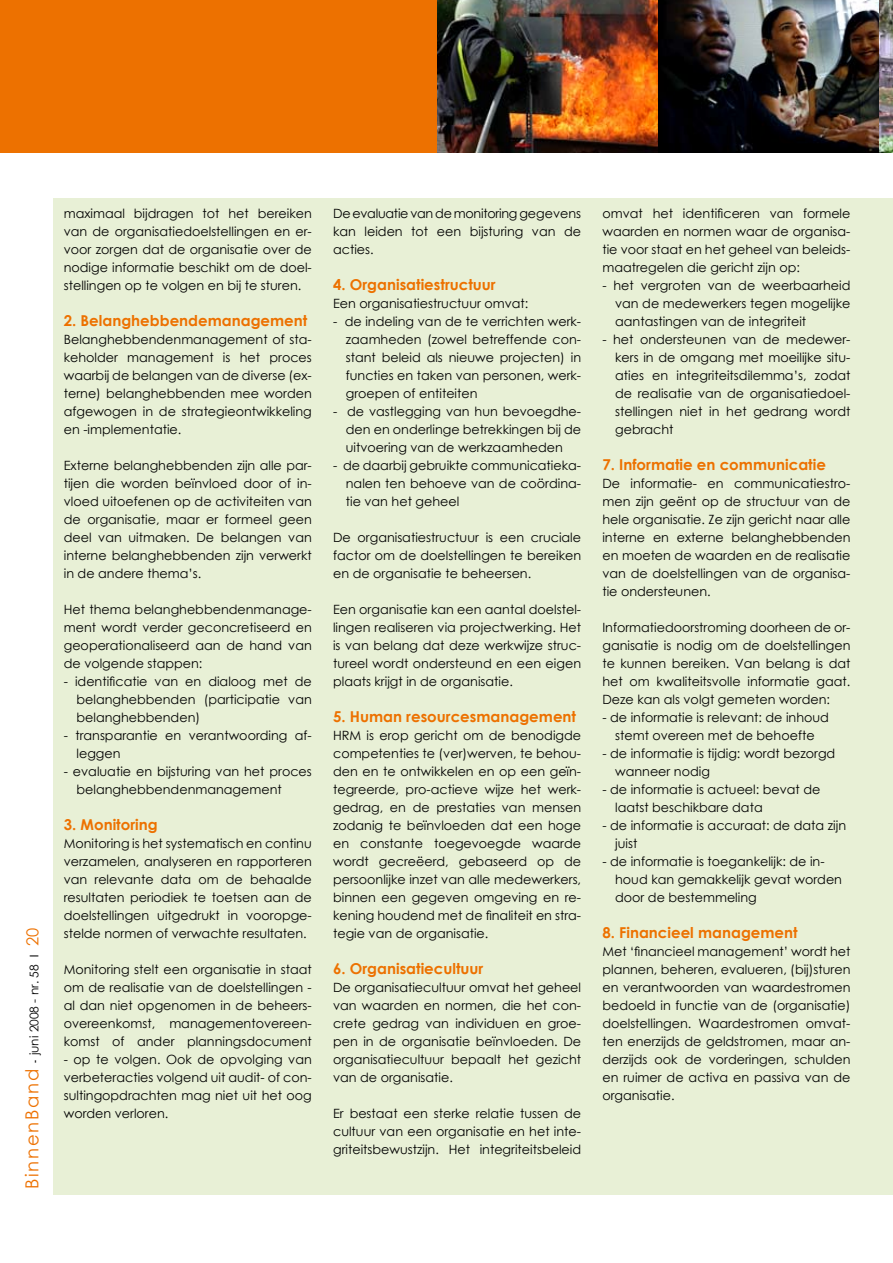
<style>
.page{position:relative;width:893px;height:1263px;background:#fff}
.page>*{position:absolute;margin:0;border:0;box-sizing:border-box;transform-origin:0 0}
.t1{font:700 15px "Century Gothic";color:#ed7100}
.t2{font:12.75px/18px "Century Gothic";color:#000;text-align:justify}
.t3{font:12px "Century Gothic";color:#000}
.s1{font-size:18px;color:#ed7100}
.s2{font-family:"Gill Sans";font-stretch:condensed;font-size:12.75px}
.s3{font-size:16.5px;color:#ed7100}
</style>
<div class="page">
<div style="left:0;top:0;width:438px;height:152px;background:#ed7100"></div>
<img style="left:437px;top:0;width:442px;height:152px">
<img style="left:879px;top:0;width:14px;height:152px">
<div style="left:54px;top:198px;width:839px;height:997px;background:#e8f0d6"></div>
<p class="t3" style="left:26px;top:1189px;width:263px;rotate:-90deg"><span class="s1">BinnenBand</span> <span class="s2">-</span> juni 2008 - nr. 58 <span class="s2">l</span> <span class="s3">20</span></p>
<p class="t2" style="left:64px;top:204px;width:250px">maximaal bijdragen tot het bereiken van de organisatiedoelstellingen en er&shy;voor zorgen dat de organisatie over de nodige informatie beschikt om de doel&shy;stellingen op te volgen en bij te sturen.</p>
<p class="t1" style="left:64px;top:309px;width:245px">2. Belanghebbendemanagement</p>
<p class="t2" style="left:64px;top:330px;width:250px">Belanghebbendenmanagement of sta&shy;keholder management is het proces waarbij de belangen van de diverse (ex&shy;terne) belanghebbenden mee worden afgewogen in de strategieontwikkeling en -implementatie.</p>
<p class="t2" style="left:64px;top:456px;width:250px">Externe belanghebbenden zijn alle par&shy;tijen die worden beïnvloed door of in&shy;vloed uitoefenen op de activiteiten van de organisatie, maar er formeel geen deel van uitmaken. De belangen van interne belanghebbenden zijn verwerkt in de andere thema’s.</p>
<p class="t2" style="left:64px;top:600px;width:250px">Het thema belanghebbendenmanage&shy;ment wordt verder geconcretiseerd en geoperationaliseerd aan de hand van de volgende stappen:</p>
<p class="t2" style="left:77px;top:672px;width:237px;text-indent:-13px">- identificatie van en dialoog met de belanghebbenden (participatie van belanghebbenden)</p>
<p class="t2" style="left:77px;top:726px;width:237px;text-indent:-13px">- transparantie en verantwoording af&shy;leggen</p>
<p class="t2" style="left:77px;top:762px;width:237px;text-indent:-13px">- evaluatie en bijsturing van het proces belanghebbendenmanagement</p>
<p class="t1" style="left:64px;top:813px;width:95px">3. Monitoring</p>
<p class="t2" style="left:64px;top:834px;width:250px">Monitoring is het systematisch en continu verzamelen, analyseren en rapporteren van relevante data om de behaalde resultaten periodiek te toetsen aan de doelstellingen uitgedrukt in vooropge&shy;stelde normen of verwachte resultaten.</p>
<p class="t2" style="left:64px;top:960px;width:250px">Monitoring stelt een organisatie in staat om de realisatie van de doelstellingen - al dan niet opgenomen in de beheers&shy;overeenkomst, managementovereen&shy;komst of ander planningsdocument</p>
<p class="t2" style="left:64px;top:1050px;width:250px">- op te volgen. Ook de opvolging van verbeteracties volgend uit audit- of con&shy;sultingopdrachten mag niet uit het oog worden verloren.</p>
<p class="t2" style="left:333px;top:204px;width:250px">De evaluatie van de monitoring gegevens kan leiden tot een bijsturing van de acties.</p>
<p class="t1" style="left:333px;top:273px;width:164px">4. Organisatiestructuur</p>
<p class="t2" style="left:333px;top:294px;width:197px">Een organisatiestructuur omvat:</p>
<p class="t2" style="left:346px;top:312px;width:237px;text-indent:-13px">- de indeling van de te verrichten werk&shy;zaamheden (zowel betreffende con&shy;stant beleid als nieuwe projecten) in functies en taken van personen, werk&shy;groepen of entiteiten</p>
<p class="t2" style="left:346px;top:402px;width:237px;text-indent:-13px">- de vastlegging van hun bevoegdhe&shy;den en onderlinge betrekkingen bij de uitvoering van de werkzaamheden</p>
<p class="t2" style="left:346px;top:456px;width:237px;text-indent:-13px">- de daarbij gebruikte communicatieka&shy;nalen ten behoeve van de coördina&shy;tie van het geheel</p>
<p class="t2" style="left:333px;top:528px;width:250px">De organisatiestructuur is een cruciale factor om de doelstellingen te bereiken en de organisatie te beheersen.</p>
<p class="t2" style="left:333px;top:600px;width:250px">Een organisatie kan een aantal doelstel&shy;lingen realiseren via projectwerking. Het is van belang dat deze werkwijze struc&shy;tureel wordt ondersteund en een eigen plaats krijgt in de organisatie.</p>
<p class="t1" style="left:333px;top:705px;width:244px">5. Human resourcesmanagement</p>
<p class="t2" style="left:333px;top:726px;width:250px">HRM is erop gericht om de benodigde competenties te (ver)werven, te behou&shy;den en te ontwikkelen en op een geïn&shy;tegreerde, pro-actieve wijze het werk&shy;gedrag, en de prestaties van mensen zodanig te beïnvloeden dat een hoge en constante toegevoegde waarde wordt gecreëerd, gebaseerd op de persoonlijke inzet van alle medewerkers, binnen een gegeven omgeving en re&shy;kening houdend met de finaliteit en stra&shy;tegie van de organisatie.</p>
<p class="t1" style="left:333px;top:957px;width:152px">6. Organisatiecultuur</p>
<p class="t2" style="left:333px;top:978px;width:250px">De organisatiecultuur omvat het geheel van waarden en normen, die het con&shy;crete gedrag van individuen en groe&shy;pen in de organisatie beïnvloeden. De organisatiecultuur bepaalt het gezicht van de organisatie.</p>
<p class="t2" style="left:333px;top:1104px;width:250px">Er bestaat een sterke relatie tussen de cultuur van een organisatie en het inte&shy;griteitsbewustzijn. Het integriteitsbeleid</p>
<p class="t2" style="left:602px;top:204px;width:250px">omvat het identificeren van formele waarden en normen waar de organisa&shy;tie voor staat en het geheel van beleids&shy;maatregelen die gericht zijn op:</p>
<p class="t2" style="left:615px;top:276px;width:237px;text-indent:-13px">- het vergroten van de weerbaarheid van de medewerkers tegen mogelijke aantastingen van de integriteit</p>
<p class="t2" style="left:615px;top:330px;width:237px;text-indent:-13px">- het ondersteunen van de medewer&shy;kers in de omgang met moeilijke situ&shy;aties en integriteitsdilemma’s, zodat de realisatie van de organisatiedoel&shy;stellingen niet in het gedrang wordt gebracht</p>
<p class="t1" style="left:602px;top:453px;width:225px">7. Informatie en communicatie</p>
<p class="t2" style="left:602px;top:474px;width:250px">De informatie- en communicatiestro&shy;men zijn geënt op de structuur van de hele organisatie. Ze zijn gericht naar alle interne en externe belanghebbenden en moeten de waarden en de realisatie van de doelstellingen van de organisa&shy;tie ondersteunen.</p>
<p class="t2" style="left:602px;top:618px;width:250px">Informatiedoorstroming doorheen de or&shy;ganisatie is nodig om de doelstellingen te kunnen bereiken. Van belang is dat het om kwaliteitsvolle informatie gaat.<br>Deze kan als volgt gemeten worden:</p>
<p class="t2" style="left:602px;top:708px;width:228px;text-align:center">- de informatie is relevant: de inhoud stemt overeen met de behoefte</p>
<p class="t2" style="left:615px;top:744px;width:222px;text-indent:-13px">- de informatie is tijdig: wordt bezorgd wanneer nodig</p>
<p class="t2" style="left:615px;top:780px;width:207px;text-indent:-13px">- de informatie is actueel: bevat de laatst beschikbare data</p>
<p class="t2" style="left:615px;top:816px;width:232px;text-indent:-13px">- de informatie is accuraat: de data zijn juist</p>
<p class="t2" style="left:615px;top:852px;width:228px;text-align:left;text-indent:-13px">- de informatie is toegankelijk: de in&shy;houd kan gemakkelijk gevat worden door de bestemmeling</p>
<p class="t1" style="left:602px;top:921px;width:197px">8. Financieel management</p>
<p class="t2" style="left:602px;top:942px;width:250px">Met ‘financieel management’ wordt het plannen, beheren, evalueren, (bij)sturen en verantwoorden van waardestromen bedoeld in functie van de (organisatie) doelstellingen. Waardestromen omvat&shy;ten enerzijds de geldstromen, maar an&shy;derzijds ook de vorderingen, schulden en ruimer de activa en passiva van de organisatie.</p>
</div>
